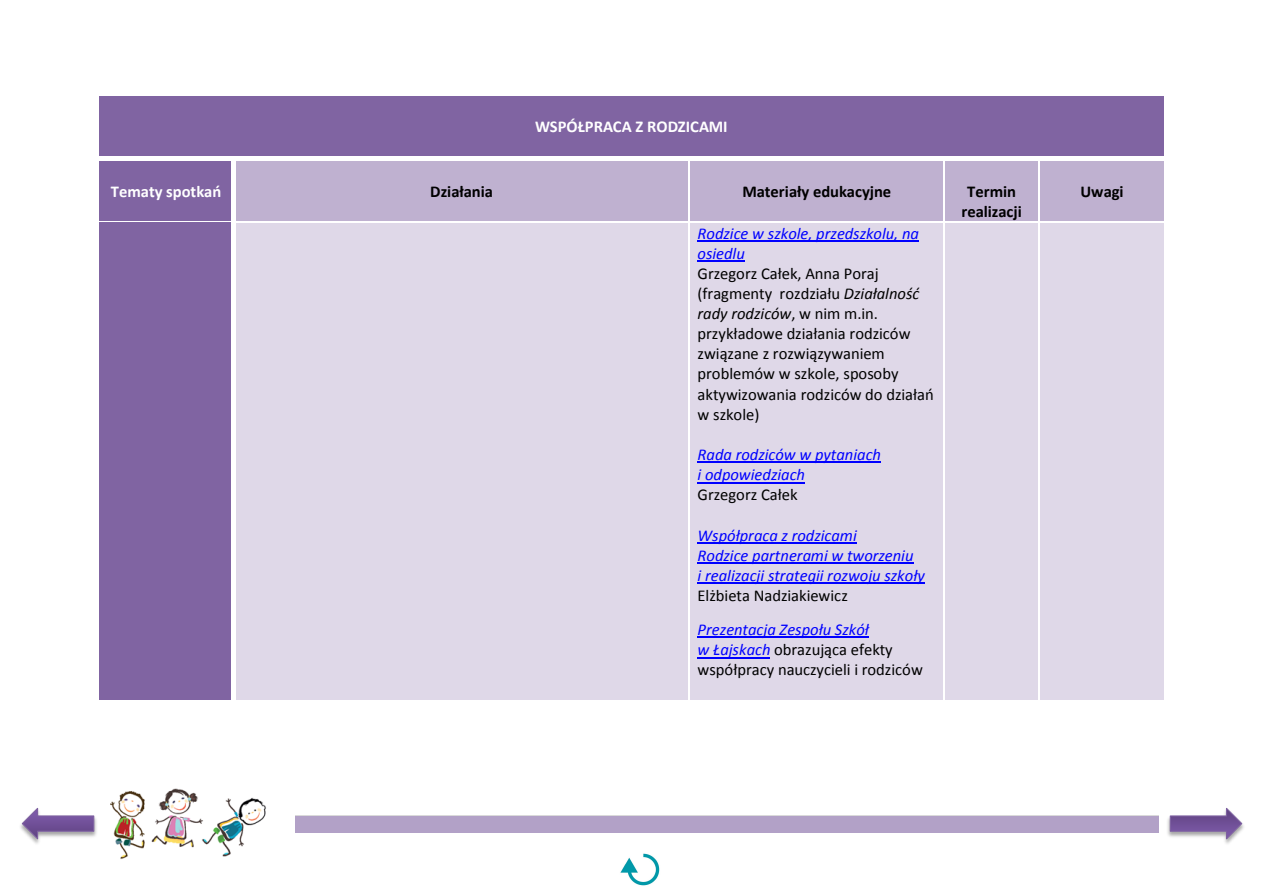
<style>
.page{position:relative;width:1263px;height:893px;background:#fff}
.page>*{position:absolute;margin:0;border:0;box-sizing:border-box;transform-origin:0 0}
.t1{font:16.5px/20.1px "Calibri";color:#000}
.t2{font:italic 16.5px/20.1px "Calibri";color:#00f}
.t3{font:700 16.5px/20.1px "Calibri";letter-spacing:-.005em;color:#000;text-align:center}
.t4{font:700 16.5px "Calibri";color:#fff}
.s1{font-style:italic}
.s2{font-style:italic;color:#00f}
</style>
<div class="page">
<div style="left:296px;top:816px;width:863px;height:17px;background:#b2a1c7"></div>
<hr style="left:296px;top:815px;width:863px;height:1px;background:#dadada">
<img style="left:20px;top:818px;width:77px;height:26px">
<svg style="left:21px;top:808px;width:74px;height:34px"></svg>
<img style="left:1167px;top:818px;width:77px;height:26px">
<svg style="left:1169px;top:808px;width:74px;height:34px"></svg>
<img style="left:111px;top:788px;width:155px;height:71px">
<img style="left:620px;top:853px;width:40px;height:33px">
<div style="left:99px;top:96px;width:7px;height:61px;background:#8064a2"></div>
<div style="left:1156px;top:96px;width:8px;height:61px;background:#8064a2"></div>
<div style="left:106px;top:96px;width:1050px;height:20px;background:#8064a2"></div>
<div style="left:106px;top:116px;width:1050px;height:20px;background:#8064a2"></div>
<div style="left:106px;top:136px;width:1050px;height:21px;background:#8064a2"></div>
<div style="left:99px;top:161px;width:7px;height:61px;background:#8064a2"></div>
<div style="left:226px;top:161px;width:6px;height:61px;background:#8064a2"></div>
<div style="left:106px;top:161px;width:120px;height:20px;background:#8064a2"></div>
<div style="left:106px;top:181px;width:120px;height:20px;background:#8064a2"></div>
<div style="left:106px;top:201px;width:120px;height:21px;background:#8064a2"></div>
<div style="left:235px;top:161px;width:7px;height:40px;background:#bfb1d0"></div>
<div style="left:681px;top:161px;width:7px;height:40px;background:#bfb1d0"></div>
<div style="left:235px;top:201px;width:453px;height:21px;background:#bfb1d0"></div>
<div style="left:242px;top:161px;width:439px;height:20px;background:#bfb1d0"></div>
<div style="left:242px;top:181px;width:439px;height:20px;background:#bfb1d0"></div>
<div style="left:690px;top:161px;width:8px;height:40px;background:#bfb1d0"></div>
<div style="left:936px;top:161px;width:7px;height:40px;background:#bfb1d0"></div>
<div style="left:690px;top:201px;width:253px;height:21px;background:#bfb1d0"></div>
<div style="left:698px;top:161px;width:238px;height:20px;background:#bfb1d0"></div>
<div style="left:698px;top:181px;width:238px;height:20px;background:#bfb1d0"></div>
<div style="left:945px;top:161px;width:7px;height:61px;background:#bfb1d0"></div>
<div style="left:1031px;top:161px;width:8px;height:61px;background:#bfb1d0"></div>
<div style="left:952px;top:161px;width:79px;height:20px;background:#bfb1d0"></div>
<div style="left:952px;top:181px;width:79px;height:20px;background:#bfb1d0"></div>
<div style="left:952px;top:201px;width:79px;height:21px;background:#bfb1d0"></div>
<div style="left:1040px;top:161px;width:7px;height:40px;background:#bfb1d0"></div>
<div style="left:1156px;top:161px;width:8px;height:40px;background:#bfb1d0"></div>
<div style="left:1040px;top:201px;width:124px;height:21px;background:#bfb1d0"></div>
<div style="left:1047px;top:161px;width:109px;height:20px;background:#bfb1d0"></div>
<div style="left:1047px;top:181px;width:109px;height:20px;background:#bfb1d0"></div>
<div style="left:231px;top:161px;width:5px;height:61px;background:#fff"></div>
<div style="left:99px;top:223px;width:7px;height:20px;background:#8064a2"></div>
<div style="left:226px;top:223px;width:6px;height:20px;background:#8064a2"></div>
<div style="left:99px;top:243px;width:133px;height:457px;background:#8064a2"></div>
<div style="left:106px;top:223px;width:120px;height:20px;background:#8064a2"></div>
<div style="left:234px;top:223px;width:8px;height:20px;background:#dfd8e8"></div>
<div style="left:681px;top:223px;width:8px;height:20px;background:#dfd8e8"></div>
<div style="left:234px;top:243px;width:455px;height:457px;background:#dfd8e8"></div>
<div style="left:242px;top:223px;width:439px;height:20px;background:#dfd8e8"></div>
<div style="left:690px;top:223px;width:8px;height:477px;background:#dfd8e8"></div>
<div style="left:936px;top:223px;width:7px;height:477px;background:#dfd8e8"></div>
<div style="left:698px;top:223px;width:238px;height:20px;background:#dfd8e8"></div>
<hr style="left:698px;top:240px;width:221px;height:1px;background:#00f">
<div style="left:698px;top:243px;width:238px;height:20px;background:#dfd8e8"></div>
<hr style="left:698px;top:260px;width:47px;height:2px;background:#00f">
<div style="left:698px;top:263px;width:238px;height:21px;background:#dfd8e8"></div>
<div style="left:698px;top:284px;width:238px;height:20px;background:#dfd8e8"></div>
<div style="left:698px;top:304px;width:238px;height:20px;background:#dfd8e8"></div>
<div style="left:698px;top:324px;width:238px;height:20px;background:#dfd8e8"></div>
<div style="left:698px;top:344px;width:238px;height:20px;background:#dfd8e8"></div>
<div style="left:698px;top:364px;width:238px;height:20px;background:#dfd8e8"></div>
<div style="left:698px;top:384px;width:238px;height:20px;background:#dfd8e8"></div>
<div style="left:698px;top:404px;width:238px;height:20px;background:#dfd8e8"></div>
<div style="left:698px;top:424px;width:238px;height:21px;background:#dfd8e8"></div>
<div style="left:698px;top:445px;width:238px;height:20px;background:#dfd8e8"></div>
<hr style="left:698px;top:462px;width:183px;height:1px;background:#00f">
<div style="left:698px;top:465px;width:238px;height:20px;background:#dfd8e8"></div>
<hr style="left:698px;top:482px;width:107px;height:1px;background:#00f">
<div style="left:698px;top:485px;width:238px;height:20px;background:#dfd8e8"></div>
<div style="left:698px;top:505px;width:238px;height:20px;background:#dfd8e8"></div>
<div style="left:698px;top:525px;width:238px;height:20px;background:#dfd8e8"></div>
<hr style="left:698px;top:543px;width:159px;height:1px;background:#00f">
<div style="left:698px;top:545px;width:238px;height:20px;background:#dfd8e8"></div>
<hr style="left:698px;top:563px;width:216px;height:1px;background:#00f">
<div style="left:698px;top:565px;width:238px;height:21px;background:#dfd8e8"></div>
<hr style="left:698px;top:583px;width:227px;height:1px;background:#00f">
<div style="left:698px;top:586px;width:238px;height:20px;background:#dfd8e8"></div>
<div style="left:698px;top:606px;width:238px;height:14px;background:#dfd8e8"></div>
<div style="left:698px;top:620px;width:238px;height:20px;background:#dfd8e8"></div>
<hr style="left:698px;top:637px;width:171px;height:1px;background:#00f">
<div style="left:698px;top:640px;width:238px;height:20px;background:#dfd8e8"></div>
<hr style="left:698px;top:657px;width:72px;height:1px;background:#00f">
<div style="left:698px;top:660px;width:238px;height:20px;background:#dfd8e8"></div>
<div style="left:698px;top:680px;width:238px;height:20px;background:#dfd8e8"></div>
<div style="left:944px;top:223px;width:8px;height:20px;background:#dfd8e8"></div>
<div style="left:1031px;top:223px;width:8px;height:20px;background:#dfd8e8"></div>
<div style="left:944px;top:243px;width:95px;height:457px;background:#dfd8e8"></div>
<div style="left:952px;top:223px;width:79px;height:20px;background:#dfd8e8"></div>
<div style="left:1040px;top:223px;width:7px;height:20px;background:#dfd8e8"></div>
<div style="left:1156px;top:223px;width:8px;height:20px;background:#dfd8e8"></div>
<div style="left:1040px;top:243px;width:124px;height:457px;background:#dfd8e8"></div>
<div style="left:1047px;top:223px;width:109px;height:20px;background:#dfd8e8"></div>
<div style="left:231px;top:223px;width:5px;height:477px;background:#fff"></div>
<p class="t4" style="left:535px;top:116px;width:194px">WSPÓŁPRACA Z RODZICAMI</p>
<p class="t4" style="left:111px;top:181px;width:112px">Tematy spotkań</p>
<p class="t3" style="left:430px;top:181px;width:64px">Działania</p>
<p class="t3" style="left:742px;top:181px;width:150px">Materiały edukacyjne</p>
<p class="t3" style="left:961px;top:181px;width:62px">Termin realizacji</p>
<p class="t3" style="left:1080px;top:181px;width:45px">Uwagi</p>
<p class="t2" style="left:698px;top:222px;width:223px">Rodzice w szkole, przedszkolu, na osiedlu</p>
<p class="t1" style="left:698px;top:263px;width:238px">Grzegorz Całek, Anna Poraj (fragmenty rozdziału <span class="s1">Działalność rady rodziców</span>, w nim m.in. przykładowe działania rodziców związane z rozwiązywaniem problemów w szkole, sposoby aktywizowania rodziców do działań w szkole)</p>
<p class="t2" style="left:698px;top:444px;width:185px">Rada rodziców w pytaniach i odpowiedziach</p>
<p class="t1" style="left:698px;top:485px;width:102px">Grzegorz Całek</p>
<p class="t2" style="left:698px;top:525px;width:229px">Współpraca z rodzicami<br>Rodzice partnerami w tworzeniu<br>i realizacji strategii rozwoju szkoły</p>
<p class="t1" style="left:698px;top:586px;width:152px">Elżbieta Nadziakiewicz</p>
<p class="t1" style="left:698px;top:620px;width:227px"><span class="s2">Prezentacja Zespołu Szkół<br>w Łajskach</span> obrazująca efekty współpracy nauczycieli i rodziców</p>
</div>
